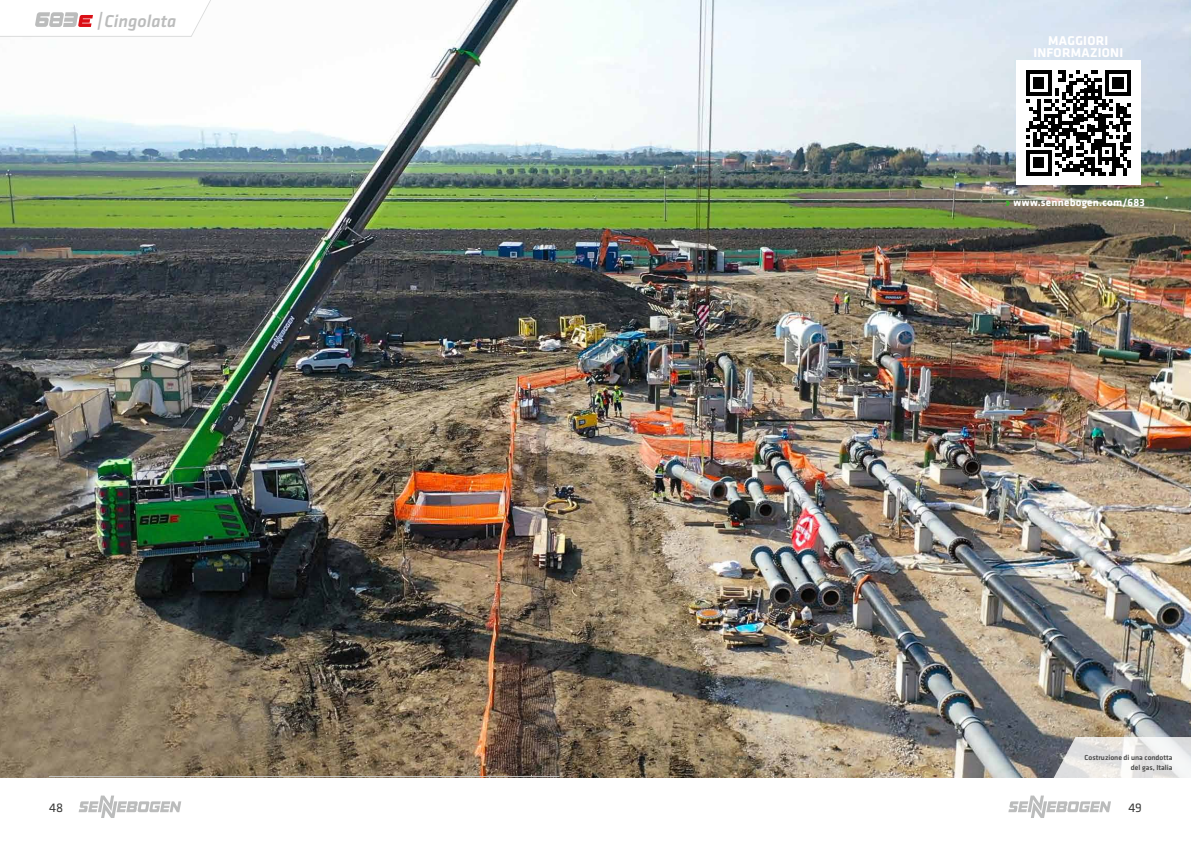
<style>
.page{position:relative;width:1191px;height:842px;background:#fff}
.page>*{position:absolute;margin:0;border:0;box-sizing:border-box;transform-origin:0 0}
.t1{font:italic 500 17.9px "Klavika Basic";color:#bbbcbc}
.t2{font:700 13.2px/12px "Klavika Basic";letter-spacing:.02em;color:#fff;text-align:center}
.t3{font:13px "Klavika Basic";color:#3a3a39}
.t4{font:700 11px "Klavika Basic";letter-spacing:.02em;color:#fff}
.t5{font:500 7.5px/10.5px "Klavika Basic";color:#474746;text-align:right}
.s1{font-weight:700}
</style>
<div class="page">
<img style="left:0;top:0;width:1191px;height:777px">
<svg style="left:79px;top:795px;width:102px;height:23px"></svg>
<hr style="left:49px;top:776px;width:510px;height:1px;background:#c5c6c6">
<svg style="left:0;top:0;width:216px;height:37px"></svg>
<svg style="left:1008px;top:795px;width:103px;height:23px"></svg>
<svg style="left:1052px;top:737px;width:139px;height:41px"></svg>
<div style="left:1016px;top:60px;width:125px;height:125px;background:#fff"></div>
<svg style="left:1026px;top:71px;width:104px;height:104px"></svg>
<svg style="left:1005px;top:201px;width:5px;height:5px"></svg>
<h1 class="t1" style="left:96px;top:9px;width:81px"><span class="s1">|</span>Cingolata</h1>
<h3 class="t3" style="left:49px;top:799px;width:16px">48</h3>
<h2 class="t2" style="left:1033px;top:34px;width:91px">MAGGIORI<br>INFORMAZIONI</h2>
<h3 class="t4" style="left:1013px;top:194px;width:133px">www.sennebogen.com/683</h3>
<p class="t5" style="left:1084px;top:752px;width:89px">Costruzione di una condotta del gas, Italia</p>
<h3 class="t3" style="left:1128px;top:799px;width:15px">49</h3>
</div>
